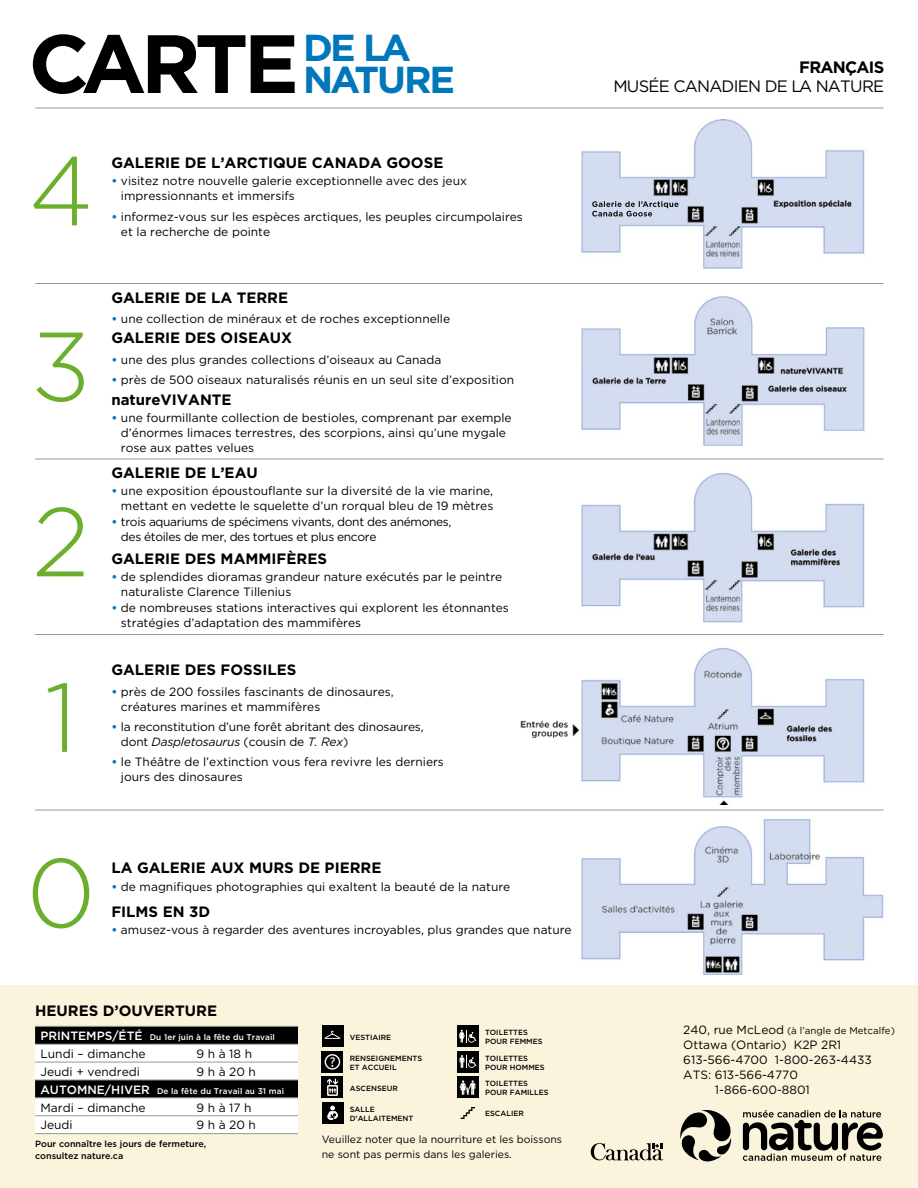
<style>
.page{position:relative;width:918px;height:1188px;background:#fff}
.page>*{position:absolute;margin:0;border:0;box-sizing:border-box;transform-origin:0 0}
.t1{font:300 97.5px/175.5px "Gotham";color:#6caf2d}
.t2{font:700 82.5px "Gotham";letter-spacing:-.07em;color:#000}
.t3{font:700 37.5px/31.7px "Gotham";letter-spacing:-.075em;color:#0076bb}
.t4{font:16.5px "Gotham";letter-spacing:-.045em;color:#000}
.t5{font:700 16.5px "Gotham";letter-spacing:-.045em;color:#000}
.t6{font:700 15px "Gotham";color:#000}
.t7{font:12px/15px "Gotham";color:#000}
.t8{font:12px/15px "Gotham";letter-spacing:-.03em;color:#000}
.t9{font:10.5px/15px "Gotham";color:#000}
.t10{font:9.75px "Gotham";color:#000}
.t11{font:500 9px/12px "Gotham";color:#000}
.t12{font:500 8.25px "Gotham";letter-spacing:.01em;color:#fff}
.t13{font:500 7.5px/9px "Gotham";color:#000}
.s1{font-weight:700;color:#0076bb}
.s2{font-style:italic}
.s3{font-size:12px}
</style>
<div class="page">
<div style="left:0;top:986px;width:918px;height:202px;background:#faf4dd"></div>
<svg style="left:35px;top:1027px;width:263px;height:106px;background:#aaa"></svg>
<hr style="left:35px;top:1026px;width:161px;height:1px;background:#969798">
<hr style="left:196px;top:1026px;width:102px;height:1px;background:#969798">
<hr style="left:35px;top:1044px;width:161px;height:1px;background:#969798">
<hr style="left:196px;top:1044px;width:102px;height:1px;background:#969798">
<hr style="left:35px;top:1062px;width:161px;height:1px;background:#969798">
<hr style="left:196px;top:1062px;width:102px;height:1px;background:#969798">
<hr style="left:35px;top:1080px;width:161px;height:1px;background:#969798">
<hr style="left:196px;top:1080px;width:102px;height:1px;background:#969798">
<hr style="left:35px;top:1097px;width:161px;height:1px;background:#969798">
<hr style="left:196px;top:1097px;width:102px;height:1px;background:#969798">
<hr style="left:35px;top:1115px;width:161px;height:1px;background:#969798">
<hr style="left:196px;top:1115px;width:102px;height:1px;background:#969798">
<hr style="left:35px;top:1133px;width:161px;height:1px;background:#969798">
<hr style="left:196px;top:1133px;width:102px;height:1px;background:#969798">
<svg style="left:591px;top:1143px;width:72px;height:17px"></svg>
<svg style="left:680px;top:1110px;width:52px;height:51px"></svg>
<svg style="left:743px;top:1110px;width:140px;height:51px"></svg>
<img style="left:581px;top:819px;width:303px;height:156px">
<img style="left:520px;top:648px;width:345px;height:156px">
<img style="left:572px;top:458px;width:312px;height:165px">
<img style="left:581px;top:296px;width:284px;height:150px">
<img style="left:581px;top:120px;width:287px;height:149px">
<img style="left:592px;top:201px;width:87px;height:7px">
<hr style="left:35px;top:108px;width:849px;height:1px;background:#969798">
<hr style="left:35px;top:283px;width:849px;height:1px;background:#969798">
<hr style="left:35px;top:459px;width:849px;height:1px;background:#969798">
<hr style="left:35px;top:634px;width:849px;height:1px;background:#969798">
<hr style="left:35px;top:810px;width:849px;height:1px;background:#969798">
<div style="left:322px;top:1026px;width:21px;height:21px;background:#000"></div>
<svg style="left:324px;top:1031px;width:17px;height:8px"></svg>
<div style="left:322px;top:1051px;width:21px;height:22px;background:#000"></div>
<svg style="left:325px;top:1054px;width:15px;height:16px"></svg>
<div style="left:322px;top:1077px;width:21px;height:21px;background:#000"></div>
<svg style="left:327px;top:1079px;width:11px;height:17px"></svg>
<div style="left:322px;top:1102px;width:21px;height:22px;background:#000"></div>
<svg style="left:327px;top:1106px;width:12px;height:14px"></svg>
<div style="left:457px;top:1026px;width:22px;height:21px;background:#000"></div>
<svg style="left:459px;top:1030px;width:17px;height:13px"></svg>
<div style="left:457px;top:1051px;width:22px;height:22px;background:#000"></div>
<svg style="left:460px;top:1055px;width:17px;height:13px"></svg>
<div style="left:457px;top:1077px;width:22px;height:21px;background:#000"></div>
<svg style="left:460px;top:1080px;width:15px;height:15px"></svg>
<svg style="left:461px;top:1107px;width:14px;height:12px"></svg>
<h2 class="t2" style="left:28px;top:9px;width:272px">CARTE</h2>
<h3 class="t3" style="left:303px;top:32px;width:153px">DE LA<br>NATURE</h3>
<h1 class="t1" style="left:29px;top:100px;width:66px">4</h1>
<h1 class="t1" style="left:31px;top:276px;width:61px">3</h1>
<h1 class="t1" style="left:32px;top:451px;width:59px">2</h1>
<h1 class="t1" style="left:26px;top:627px;width:71px">1<br>0</h1>
<p class="t6" style="left:111px;top:153px;width:334px">GALERIE DE L’ARCTIQUE CANADA GOOSE</p>
<p class="t7" style="left:121px;top:173px;width:348px;text-indent:-10px"><span class="s1">•</span> visitez notre nouvelle galerie exceptionnelle avec des jeux impressionnants et immersifs</p>
<p class="t7" style="left:121px;top:209px;width:403px;text-indent:-10px"><span class="s1">•</span> informez-vous sur les espèces arctiques, les peuples circumpolaires et la recherche de pointe</p>
<p class="t6" style="left:111px;top:287px;width:178px">GALERIE DE LA TERRE</p>
<p class="t7" style="left:111px;top:311px;width:340px"><span class="s1">•</span> une collection de minéraux et de roches exceptionnelle</p>
<p class="t6" style="left:111px;top:328px;width:182px">GALERIE DES OISEAUX</p>
<p class="t7" style="left:111px;top:352px;width:331px"><span class="s1">•</span> une des plus grandes collections d’oiseaux au Canada</p>
<p class="t7" style="left:111px;top:372px;width:404px"><span class="s1">•</span> près de 500 oiseaux naturalisés réunis en un seul site d’exposition</p>
<p class="t6" style="left:111px;top:389px;width:122px">natureVIVANTE</p>
<p class="t7" style="left:121px;top:410px;width:392px;text-indent:-10px"><span class="s1">•</span> une fourmillante collection de bestioles, comprenant par exemple d’énormes limaces terrestres, des scorpions, ainsi qu’une mygale rose aux pattes velues</p>
<p class="t6" style="left:111px;top:463px;width:148px">GALERIE DE L’EAU</p>
<p class="t7" style="left:111px;top:483px;width:383px;text-align:right"><span class="s1">•</span> une exposition époustouflante sur la diversité de la vie marine, mettant en vedette le squelette d’un rorqual bleu de 19 mètres</p>
<p class="t8" style="left:121px;top:514px;width:332px;text-indent:-10px"><span class="s1">•</span> trois aquariums de spécimens vivants, dont des anémones, des étoiles de mer, des tortues et plus encore</p>
<p class="t6" style="left:111px;top:549px;width:217px">GALERIE DES MAMMIFÈRES</p>
<p class="t7" style="left:121px;top:569px;width:383px;text-indent:-10px"><span class="s1">•</span> de splendides dioramas grandeur nature exécutés par le peintre naturaliste Clarence Tillenius</p>
<p class="t7" style="left:121px;top:600px;width:389px;text-indent:-10px"><span class="s1">•</span> de nombreuses stations interactives qui explorent les étonnantes stratégies d’adaptation des mammifères</p>
<p class="t6" style="left:111px;top:660px;width:187px">GALERIE DES FOSSILES</p>
<p class="t7" style="left:121px;top:684px;width:274px;text-indent:-10px"><span class="s1">•</span> près de 200 fossiles fascinants de dinosaures, créatures marines et mammifères</p>
<p class="t7" style="left:121px;top:719px;width:304px;text-indent:-10px"><span class="s1">•</span> la reconstitution d’une forêt abritant des dinosaures, dont <span class="s2">Daspletosaurus</span> (cousin de <span class="s2">T. Rex</span>)</p>
<p class="t7" style="left:121px;top:754px;width:324px;text-indent:-10px"><span class="s1">•</span> le Théâtre de l’extinction vous fera revivre les derniers jours des dinosaures</p>
<p class="t6" style="left:111px;top:858px;width:272px">LA GALERIE AUX MURS DE PIERRE</p>
<p class="t7" style="left:111px;top:879px;width:401px"><span class="s1">•</span> de magnifiques photographies qui exaltent la beauté de la nature</p>
<p class="t6" style="left:111px;top:902px;width:100px">FILMS EN 3D</p>
<p class="t7" style="left:111px;top:922px;width:462px"><span class="s1">•</span> amusez-vous à regarder des aventures incroyables, plus grandes que nature</p>
<p class="t6" style="left:35px;top:1001px;width:183px">HEURES D’OUVERTURE</p>
<p class="t12" style="left:40px;top:1032px;width:236px"><span class="s3">PRINTEMPS/ÉTÉ</span> Du 1er juin à la fête du Travail</p>
<p class="t7" style="left:40px;top:1046px;width:107px">Lundi – dimanche</p>
<p class="t7" style="left:196px;top:1046px;width:57px">9 h à 18 h</p>
<p class="t7" style="left:40px;top:1064px;width:101px">Jeudi + vendredi</p>
<p class="t7" style="left:196px;top:1064px;width:61px">9 h à 20 h</p>
<p class="t12" style="left:40px;top:1085px;width:245px"><span class="s3">AUTOMNE/HIVER</span> De la fête du Travail au 31 mai</p>
<p class="t7" style="left:40px;top:1100px;width:107px">Mardi – dimanche</p>
<p class="t7" style="left:196px;top:1100px;width:57px">9 h à 17 h</p>
<p class="t7" style="left:40px;top:1117px;width:34px">Jeudi</p>
<p class="t7" style="left:196px;top:1117px;width:61px">9 h à 20 h</p>
<p class="t11" style="left:35px;top:1138px;width:173px">Pour connaître les jours de fermeture, consultez nature.ca</p>
<p class="t13" style="left:350px;top:1032px;width:43px">VESTIAIRE</p>
<p class="t13" style="left:350px;top:1053px;width:74px">RENSEIGNEMENTS<br>ET ACCUEIL</p>
<p class="t13" style="left:350px;top:1083px;width:50px">ASCENSEUR</p>
<p class="t13" style="left:350px;top:1104px;width:65px">SALLE<br>D’ALLAITEMENT</p>
<p class="t13" style="left:485px;top:1028px;width:59px">TOILETTES<br>POUR FEMMES</p>
<p class="t13" style="left:485px;top:1053px;width:61px">TOILETTES<br>POUR HOMMES</p>
<p class="t13" style="left:485px;top:1079px;width:65px">TOILETTES<br>POUR FAMILLES</p>
<p class="t13" style="left:485px;top:1109px;width:40px">ESCALIER</p>
<p class="t9" style="left:322px;top:1132px;width:242px">Veuillez noter que la nourriture et les boissons ne sont pas permis dans les galeries.</p>
<h3 class="t5" style="left:799px;top:56px;width:86px">FRANÇAIS</h3>
<h3 class="t4" style="left:613px;top:76px;width:272px">MUSÉE CANADIEN DE LA NATURE</h3>
<p class="t10" style="left:683px;top:1024px;width:213px"><span class="s3">240, rue McLeod</span> (à l’angle de Metcalfe)</p>
<p class="t7" style="left:683px;top:1037px;width:159px">Ottawa (Ontario) K2P 2R1</p>
<p class="t7" style="left:683px;top:1052px;width:190px">613-566-4700 1-800-263-4433</p>
<p class="t7" style="left:683px;top:1067px;width:116px">ATS: 613-566-4770</p>
<p class="t7" style="left:715px;top:1082px;width:96px">1-866-600-8801</p>
</div>
